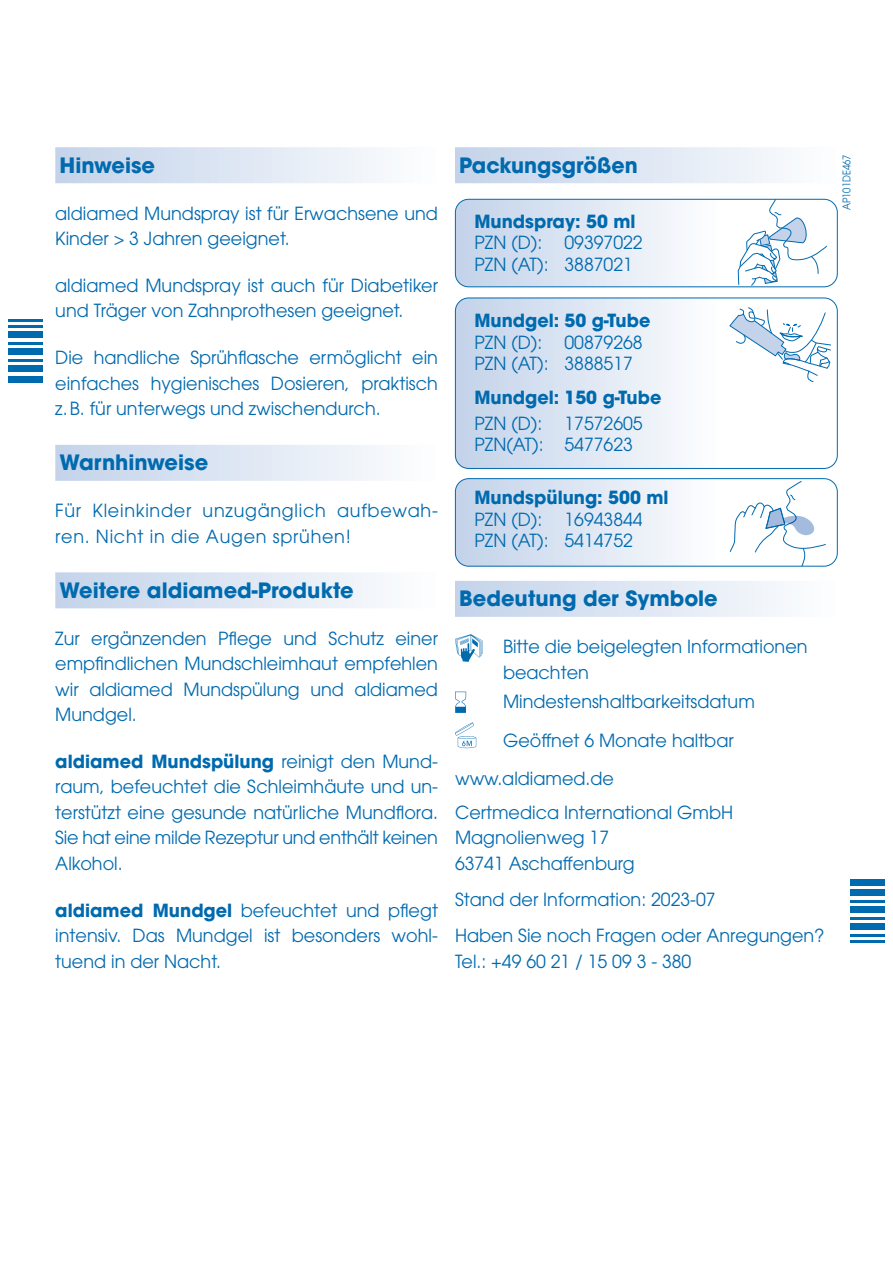
<style>
.page{position:relative;width:893px;height:1263px;background:#fff}
.page>*{position:absolute;margin:0;border:0;box-sizing:border-box;transform-origin:0 0}
.t1{font:700 21px "ITC Avant Garde Std";color:#006aaf}
.t2{font:18px/25.5px "ITC Avant Garde Std";color:#006aaf}
.t3{font:700 18px "ITC Avant Garde Std";color:#006aaf}
.t4{font:18px/25.5px "ITC Avant Garde Std";letter-spacing:.04em;color:#006aaf}
.t5{font:10.5px "ITC Avant Garde Std";color:#006aaf;scale:.89 1}
.s1{font-weight:700}
</style>
<div class="page">
<div style="left:455px;top:147px;width:383px;height:36px;background:linear-gradient(to right,#c3d3ea,#fdfefe)"></div>
<div style="left:55px;top:147px;width:383px;height:36px;background:linear-gradient(to right,#c3d3ea,#fdfefe)"></div>
<div style="left:55px;top:445px;width:383px;height:36px;background:linear-gradient(to right,#c3d3ea,#fdfefe)"></div>
<div style="left:55px;top:572px;width:383px;height:36px;background:linear-gradient(to right,#c3d3ea,#fdfefe)"></div>
<div style="left:850px;top:907px;width:34px;height:6px;background:#006aaf"></div>
<hr style="left:850px;top:917px;width:34px;height:2px;background:#006aaf">
<div style="left:850px;top:879px;width:34px;height:6px;background:#006aaf"></div>
<hr style="left:850px;top:900px;width:34px;height:2px;background:#006aaf">
<div style="left:850px;top:890px;width:34px;height:6px;background:#006aaf"></div>
<div style="left:850px;top:924px;width:34px;height:6px;background:#006aaf"></div>
<hr style="left:850px;top:934px;width:34px;height:2px;background:#006aaf">
<hr style="left:850px;top:941px;width:34px;height:2px;background:#006aaf">
<div style="left:9px;top:349px;width:34px;height:6px;background:#006aaf"></div>
<hr style="left:9px;top:342px;width:34px;height:2px;background:#006aaf">
<div style="left:9px;top:376px;width:34px;height:7px;background:#006aaf"></div>
<hr style="left:9px;top:359px;width:34px;height:2px;background:#006aaf">
<div style="left:9px;top:366px;width:34px;height:6px;background:#006aaf"></div>
<div style="left:9px;top:332px;width:34px;height:6px;background:#006aaf"></div>
<hr style="left:9px;top:325px;width:34px;height:2px;background:#006aaf">
<hr style="left:9px;top:319px;width:34px;height:2px;background:#006aaf">
<svg style="left:455px;top:199px;width:382px;height:88px"></svg>
<div style="left:455px;top:199px;width:383px;height:88px;border:1px solid #006aaf;border-radius:13px"></div>
<svg style="left:455px;top:298px;width:382px;height:170px"></svg>
<svg style="left:730px;top:307px;width:101px;height:75px"></svg>
<div style="left:455px;top:298px;width:383px;height:171px;border:1px solid #006aaf;border-radius:13px"></div>
<svg style="left:455px;top:480px;width:381px;height:85px"></svg>
<div style="left:455px;top:478px;width:383px;height:89px;border:1px solid #006aaf;border-radius:13px"></div>
<div style="left:455px;top:581px;width:383px;height:36px;background:linear-gradient(to right,#c3d3ea,#fdfefe)"></div>
<svg style="left:455px;top:634px;width:28px;height:28px"></svg>
<svg style="left:455px;top:692px;width:11px;height:21px"></svg>
<svg style="left:455px;top:722px;width:21px;height:26px"></svg>
<p class="t1" style="left:60px;top:151px;width:97px">Hinweise</p>
<p class="t2" style="left:55px;top:200px;width:384px">aldiamed Mundspray ist für Erwachsene und<br>Kinder &gt; 3 Jahren geeignet.</p>
<p class="t2" style="left:55px;top:272px;width:384px">aldiamed Mundspray ist auch für Diabetiker und Träger von Zahnprothesen geeignet.</p>
<p class="t2" style="left:55px;top:344px;width:384px;text-align:justify">Die handliche Sprühflasche ermöglicht ein einfaches hygienisches Dosieren, praktisch z.B. für unterwegs und zwischendurch.</p>
<p class="t1" style="left:60px;top:448px;width:150px">Warnhinweise</p>
<p class="t4" style="left:55px;top:497px;width:384px">Für Kleinkinder unzugänglich aufbewah&shy;ren. Nicht in die Augen sprühen!</p>
<p class="t1" style="left:60px;top:576px;width:296px">Weitere aldiamed-Produkte</p>
<p class="t2" style="left:55px;top:625px;width:384px;text-align:justify">Zur ergänzenden Pflege und Schutz einer empfindlichen Mundschleimhaut empfehlen wir aldiamed Mundspülung und aldiamed Mundgel.</p>
<p class="t2" style="left:55px;top:748px;width:384px;text-align:justify"><span class="s1">aldiamed Mundspülung</span> reinigt den Mund&shy;raum, befeuchtet die Schleimhäute und un&shy;terstützt eine gesunde natürliche Mundflora.<br>Sie hat eine milde Rezeptur und enthält keinen Alkohol.</p>
<p class="t2" style="left:55px;top:897px;width:384px;text-align:justify"><span class="s1">aldiamed Mundgel</span> befeuchtet und pflegt intensiv. Das Mundgel ist besonders wohl&shy;tuend in der Nacht.</p>
<p class="t1" style="left:459px;top:151px;width:180px">Packungsgrößen</p>
<p class="t5" style="left:840px;top:210px;width:64px;rotate:-90deg">AP101DE467</p>
<p class="t3" style="left:474px;top:209px;width:163px">Mundspray: 50 ml</p>
<p class="t2" style="left:474px;top:231px;width:170px;line-height:21.6px">PZN (D): 09397022<br>PZN (AT): 3887021</p>
<p class="t3" style="left:474px;top:308px;width:177px">Mundgel: 50 g-Tube</p>
<p class="t2" style="left:474px;top:331px;width:170px;line-height:21.6px">PZN (D): 00879268<br>PZN (AT): 3888517</p>
<p class="t3" style="left:474px;top:385px;width:188px">Mundgel: 150 g-Tube</p>
<p class="t2" style="left:474px;top:412px;width:170px;line-height:21.6px">PZN (D): 17572605<br>PZN(AT): 5477623</p>
<p class="t3" style="left:474px;top:486px;width:196px">Mundspülung: 500 ml</p>
<p class="t2" style="left:474px;top:508px;width:170px;line-height:21.6px">PZN (D): 16943844<br>PZN (AT): 5414752</p>
<p class="t1" style="left:459px;top:585px;width:260px">Bedeutung der Symbole</p>
<p class="t2" style="left:503px;top:633px;width:306px">Bitte die beigelegten Informationen beachten</p>
<p class="t2" style="left:503px;top:689px;width:253px">Mindestenshaltbarkeitsdatum</p>
<p class="t2" style="left:503px;top:727px;width:232px">Geöffnet 6 Monate haltbar</p>
<p class="t2" style="left:455px;top:765px;width:161px">www.aldiamed.de</p>
<p class="t2" style="left:455px;top:799px;width:280px">Certmedica International GmbH<br>Magnolienweg 17<br>63741 Aschaffenburg</p>
<p class="t2" style="left:455px;top:881px;width:371px;line-height:36.2px">Stand der Information: 2023-07<br>Haben Sie noch Fragen oder Anregungen?</p>
<p class="t2" style="left:455px;top:948px;width:238px">Tel.: +49 60 21 / 15 09 3 - 380</p>
</div>
